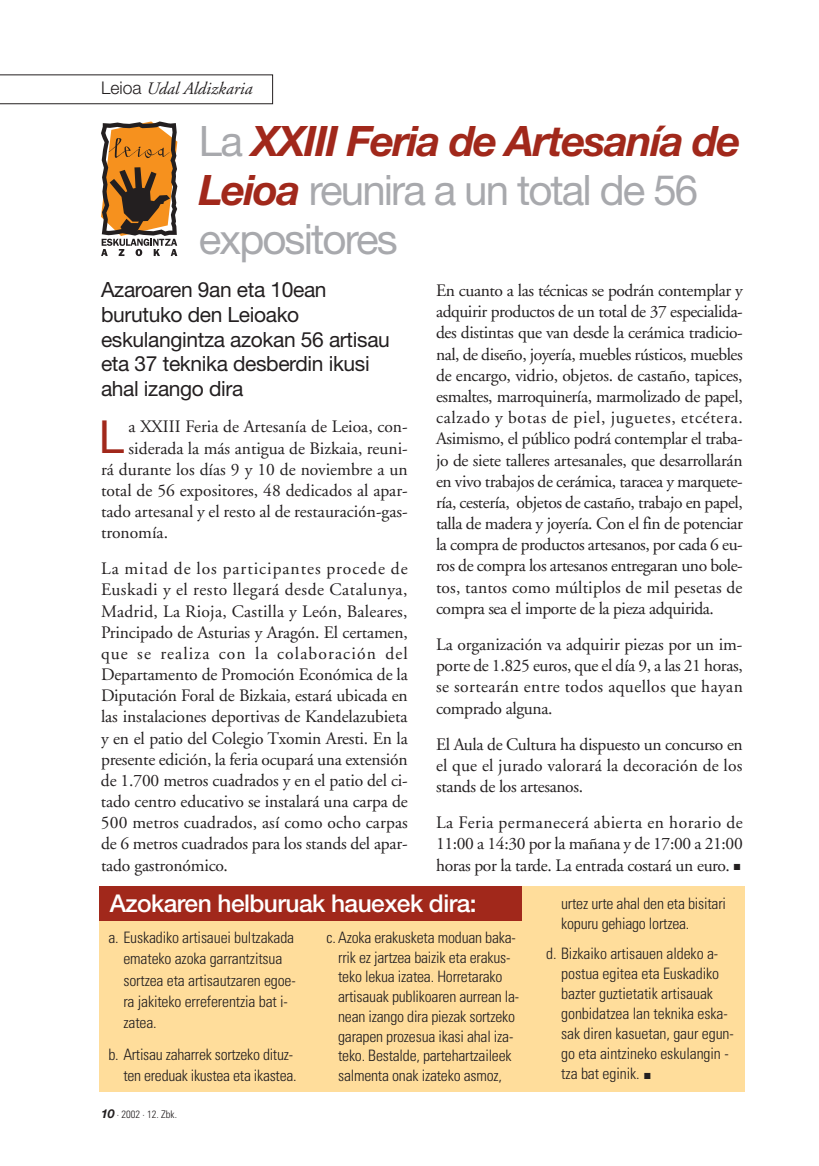
<style>
.page{position:relative;width:819px;height:1166px;background:#fff}
.page>*{position:absolute;margin:0;border:0;box-sizing:border-box;transform-origin:0 0}
.t1{font:45.68px "Helvetica Neue";color:#a1281b}
.t2{font:42px/49px "Helvetica Neue";letter-spacing:-.045em;color:#a8a9ad}
.t3{font:500 24.5px "Helvetica Neue";letter-spacing:-.02em;color:#fff}
.t4{font:21px/24.5px "Helvetica Neue";letter-spacing:-.015em;color:#231f20}
.t5{font:17.5px/21.2px "Adobe Garamond";color:#231f20;text-align:justify}
.t6{font:italic 17.5px "Adobe Garamond";color:#231f20}
.t7{font:300 condensed 15.75px/19.8px "Univers";letter-spacing:-.015em;color:#231f20}
.t8{font:300 condensed 10.5px "Univers";color:#231f20}
.s1{font-family:"Helvetica Neue";font-weight:300;font-style:normal}
.s2{font-weight:700;font-style:italic;color:#a1281b}
.s3{font-family:"Helvetica Neue";font-weight:700;font-style:italic;font-stretch:normal;font-size:12.25px}
</style>
<div class="page">
<svg style="left:0;top:74px;width:273px;height:30px"></svg>
<div style="left:99px;top:886px;width:645px;height:205px;background:#ffdd9b"></div>
<div style="left:99px;top:886px;width:422px;height:35px;background:#a1281b"></div>
<svg style="left:101px;top:121px;width:76px;height:135px"></svg>
<p class="t6" style="left:101px;top:81px;width:153px"><span class="s1">Leioa</span> Udal Aldizkaria</p>
<h2 class="t2" style="left:199px;top:120px;width:543px">La <span class="s2">XXIII Feria de Artesanía de<br>Leioa</span> reunira a un total de 56 expositores</h2>
<p class="t4" style="left:101px;top:280px;width:290px">Azaroaren 9an eta 10ean burutuko den Leioako eskulangintza azokan 56 artisau eta 37 teknika desberdin ikusi ahal izango dira</p>
<p class="t5" style="left:436px;top:281px;width:308px">En cuanto a las técnicas se podrán contemplar y adquirir productos de un total de 37 especialida&shy;des distintas que van desde la cerámica tradicio&shy;nal, de diseño, joyería, muebles rústicos, muebles de encargo, vidrio, objetos. de castaño, tapices, esmaltes, marroquinería, marmolizado de papel, calzado y botas de piel, juguetes, etcétera.<br>Asimismo, el público podrá contemplar el traba&shy;jo de siete talleres artesanales, que desarrollarán en vivo trabajos de cerámica, taracea y marquete&shy;ría, cestería, objetos de castaño, trabajo en papel, talla de madera y joyería. Con el fin de potenciar la compra de productos artesanos, por cada 6 eu&shy;ros de compra los artesanos entregaran uno bole&shy;tos, tantos como múltiplos de mil pesetas de compra sea el importe de la pieza adquirida.</p>
<p class="t5" style="left:436px;top:635px;width:308px">La organización va adquirir piezas por un im&shy;porte de 1.825 euros, que el día 9, a las 21 horas, se sortearán entre todos aquellos que hayan comprado alguna.</p>
<p class="t5" style="left:436px;top:735px;width:308px">El Aula de Cultura ha dispuesto un concurso en el que el jurado valorará la decoración de los stands de los artesanos.</p>
<p class="t5" style="left:436px;top:813px;width:308px">La Feria permanecerá abierta en horario de 11:00 a 14:30 por la mañana y de 17:00 a 21:00 horas por la tarde. La entrada costará un euro. ■</p>
<h1 class="t1" style="left:99px;top:421px;width:27px">L</h1>
<p class="t5" style="left:129px;top:418px;width:281px">a XXIII Feria de Artesanía de Leioa, con-</p>
<p class="t5" style="left:129px;top:439px;width:281px">siderada la más antigua de Bizkaia, reuni-</p>
<p class="t5" style="left:101px;top:460px;width:308px">rá durante los días 9 y 10 de noviembre a un</p>
<p class="t5" style="left:101px;top:481px;width:308px">total de 56 expositores, 48 dedicados al apar-</p>
<p class="t5" style="left:101px;top:502px;width:308px">tado artesanal y el resto al de restauración-gas-</p>
<p class="t5" style="left:101px;top:524px;width:68px">tronomía.</p>
<p class="t5" style="left:101px;top:560px;width:308px">La mitad de los participantes procede de Euskadi y el resto llegará desde Catalunya, Madrid, La Rioja, Castilla y León, Baleares, Principado de Asturias y Aragón. El certamen, que se realiza con la colaboración del Departamento de Promoción Económica de la Diputación Foral de Bizkaia, estará ubicada en las instalaciones deportivas de Kandelazubieta y en el patio del Colegio Txomin Aresti. En la presente edición, la feria ocupará una extensión de 1.700 metros cuadrados y en el patio del ci&shy;tado centro educativo se instalará una carpa de 500 metros cuadrados, así como ocho carpas de 6 metros cuadrados para los stands del apar&shy;tado gastronómico.</p>
<h3 class="t3" style="left:110px;top:894px;width:368px">Azokaren helburuak hauexek dira:</h3>
<p class="t7" style="left:123px;top:928px;width:174px;line-height:21.3px;text-indent:-15px">a. Euskadiko artisauei bultzakada emateko azoka garrantzitsua sortzea eta artisautzaren egoe&shy;ra jakiteko erreferentzia bat i&shy;zatea.</p>
<p class="t7" style="left:108px;top:1045px;width:189px;line-height:21.3px;text-align:right">b. Artisau zaharrek sortzeko dituz&shy;ten ereduak ikustea eta ikastea.</p>
<p class="t8" style="left:101px;top:1110px;width:77px"><span class="s3">10</span> · 2002 · 12. Zbk.</p>
<p class="t7" style="left:338px;top:928px;width:183px;text-indent:-11px">c. Azoka erakusketa moduan baka&shy;rrik ez jartzea baizik eta erakus&shy;teko lekua izatea. Horretarako artisauak publikoaren aurrean la&shy;nean izango dira piezak sortzeko garapen prozesua ikasi ahal iza&shy;teko. Bestalde, partehartzaileek salmenta onak izateko asmoz,</p>
<p class="t7" style="left:561px;top:895px;width:166px">urtez urte ahal den eta bisitari kopuru gehiago lortzea.</p>
<p class="t7" style="left:561px;top:945px;width:174px;text-indent:-15px">d. Bizkaiko artisauen aldeko a&shy;postua egitea eta Euskadiko bazter guztietatik artisauak gonbidatzea lan teknika eska&shy;sak diren kasuetan, gaur egun&shy;go eta aintzineko eskulangin - tza bat eginik. ■</p>
</div>
